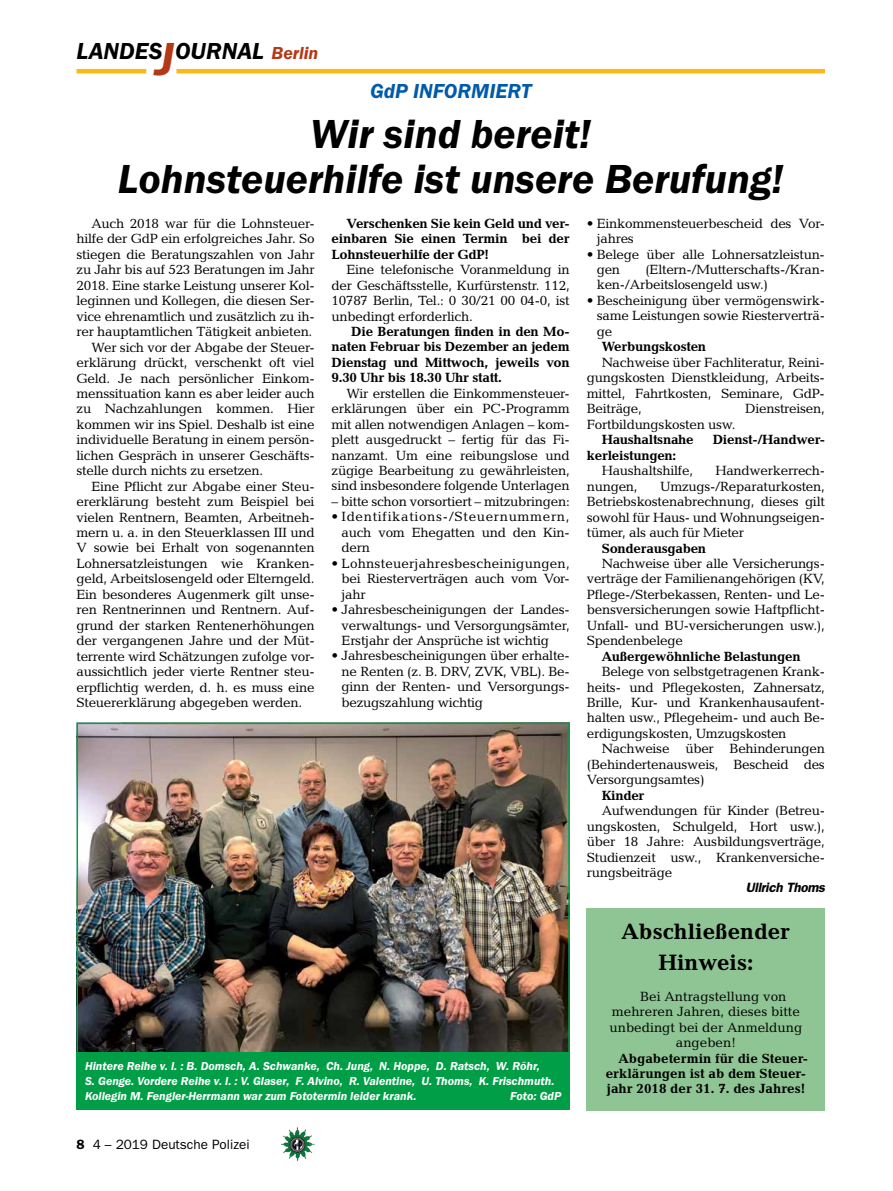
<style>
.page{position:relative;width:893px;height:1191px;background:#fff}
.page>*{position:absolute;margin:0;border:0;box-sizing:border-box;transform-origin:0 0}
.t1{font:italic 600 42px/45px "Franklin Gothic Itc T";color:#000;text-align:center}
.t2{font:italic 600 24px "Franklin Gothic Itc T";color:#000}
.t3{font:700 22.5px/30.9px "Candida";color:#000;text-align:center}
.t4{font:italic 600 21px "Franklin Gothic Itc T";color:#005baa}
.t5{font:13.5px/15.5px "Candida";letter-spacing:-.02em;color:#000;text-align:justify}
.t6{font:700 13.5px/15.5px "Candida";letter-spacing:-.02em;color:#000;text-align:justify}
.t7{font:13.5px "Candida";color:#000}
.t8{font:700 13.5px/15.5px "Candida";color:#000}
.t9{font:13.5px "Franklin Gothic";color:#000}
.t10{font:italic 600 13.5px "Franklin Gothic";letter-spacing:-.02em;color:#000}
.t11{font:italic 600 12px/15px "Franklin Gothic Itc T";color:#fff}
.s1{font-size:48px;color:#b33916}
.s2{font-size:18px;color:#b33916}
.s3{font-weight:600}
</style>
<div class="page">
<hr style="left:77px;top:69px;width:69px;height:4px;background:#fdb913">
<hr style="left:176px;top:69px;width:649px;height:4px;background:#fdb913">
<img style="left:281px;top:1128px;width:16px;height:24px">
<img style="left:80px;top:725px;width:487px;height:327px">
<div style="left:77px;top:722px;width:493px;height:340px;border:2px solid #009f47"></div>
<div style="left:77px;top:1052px;width:493px;height:58px;background:#009f47"></div>
<div style="left:587px;top:908px;width:238px;height:202px;background:#8fc594"></div>
<h2 class="t2" style="left:77px;top:37px;width:243px">LANDES<span class="s1">J</span>OURNAL <span class="s2">Berlin</span></h2>
<h3 class="t4" style="left:370px;top:79px;width:56px">gdp infor</h3>
<h3 class="t4" style="left:471px;top:79px;width:62px">miert</h3>
<h1 class="t1" style="left:118px;top:111px;width:667px">Wir sind bereit!<br>Lohnsteuerhilfe ist unsere Berufung!</h1>
<p class="t5" style="left:91px;top:216px;width:225px">Auch 2018 war für die Lohnsteuer-</p>
<p class="t5" style="left:77px;top:231px;width:240px">hilfe der GdP ein erfolgreiches Jahr. So</p>
<p class="t5" style="left:77px;top:247px;width:240px">stiegen die Beratungszahlen von Jahr</p>
<p class="t5" style="left:77px;top:262px;width:240px">zu Jahr bis auf 523 Beratungen im Jahr</p>
<p class="t5" style="left:77px;top:277px;width:240px">2018. Eine starke Leistung unserer Kol-</p>
<p class="t5" style="left:77px;top:293px;width:240px">leginnen und Kollegen, die diesen Ser-</p>
<p class="t5" style="left:77px;top:308px;width:240px">vice ehrenamtlich und zusätzlich zu ih-</p>
<p class="t5" style="left:77px;top:324px;width:237px">rer hauptamtlichen Tätigkeit anbieten.</p>
<p class="t5" style="left:91px;top:339px;width:225px">Wer sich vor der Abgabe der Steuer-</p>
<p class="t5" style="left:77px;top:355px;width:240px">erklärung drückt, verschenkt oft viel</p>
<p class="t5" style="left:77px;top:370px;width:240px">Geld. Je nach persönlicher Einkom-</p>
<p class="t5" style="left:77px;top:386px;width:240px">menssituation kann es aber leider auch</p>
<p class="t5" style="left:77px;top:401px;width:240px">zu Nachzahlungen kommen. Hier</p>
<p class="t5" style="left:77px;top:416px;width:240px">kommen wir ins Spiel. Deshalb ist eine</p>
<p class="t5" style="left:77px;top:432px;width:240px">individuelle Beratung in einem persön-</p>
<p class="t5" style="left:77px;top:447px;width:240px">lichen Gespräch in unserer Geschäfts-</p>
<p class="t5" style="left:77px;top:463px;width:188px">stelle durch nichts zu ersetzen.</p>
<p class="t5" style="left:91px;top:478px;width:225px">Eine Pflicht zur Abgabe einer Steu-</p>
<p class="t5" style="left:77px;top:494px;width:240px">ererklärung besteht zum Beispiel bei</p>
<p class="t5" style="left:77px;top:509px;width:240px">vielen Rentnern, Beamten, Arbeitneh-</p>
<p class="t5" style="left:77px;top:525px;width:240px">mern u. a. in den Steuerklassen III und</p>
<p class="t5" style="left:77px;top:540px;width:240px">V sowie bei Erhalt von sogenannten</p>
<p class="t5" style="left:77px;top:555px;width:240px">Lohnersatzleistungen wie Kranken-</p>
<p class="t5" style="left:77px;top:571px;width:240px">geld, Arbeitslosengeld oder Elterngeld.</p>
<p class="t5" style="left:77px;top:586px;width:240px">Ein besonderes Augenmerk gilt unse-</p>
<p class="t5" style="left:77px;top:602px;width:240px">ren Rentnerinnen und Rentnern. Auf-</p>
<p class="t5" style="left:77px;top:617px;width:240px">grund der starken Rentenerhöhungen</p>
<p class="t5" style="left:77px;top:633px;width:240px">der vergangenen Jahre und der Müt-</p>
<p class="t5" style="left:77px;top:648px;width:240px">terrente wird Schätzungen zufolge vor-</p>
<p class="t5" style="left:77px;top:664px;width:240px">aussichtlich jeder vierte Rentner steu-</p>
<p class="t5" style="left:77px;top:679px;width:240px">erpflichtig werden, d. h. es muss eine</p>
<p class="t5" style="left:77px;top:694px;width:227px">Steuererklärung abgegeben werden.</p>
<p class="t6" style="left:332px;top:215px;width:240px;text-indent:15px">Verschenken Sie kein Geld und ver&shy;einbaren Sie einen Termin bei der Lohnsteuerhilfe der GdP!</p>
<p class="t5" style="left:332px;top:262px;width:240px;text-indent:15px">Eine telefonische Voranmeldung in der Geschäftsstelle, Kurfürstenstr. 112, 10787 Berlin, Tel.: 0 30/21 00 04-0, ist unbedingt erforderlich.</p>
<p class="t6" style="left:332px;top:323px;width:240px;text-indent:20px">Die Beratungen finden in den Mo&shy;naten Februar bis Dezember an jedem Dienstag und Mittwoch, jeweils von 9.30 Uhr bis 18.30 Uhr statt.</p>
<p class="t5" style="left:332px;top:385px;width:240px;text-indent:15px">Wir erstellen die Einkommensteuer&shy;erklärungen über ein PC-Programm mit allen notwendigen Anlagen – kom&shy;plett ausgedruckt – fertig für das Fi&shy;nanzamt. Um eine reibungslose und zügige Bearbeitung zu gewährleisten, sind insbesondere folgende Unterlagen</p>
<p class="t5" style="left:332px;top:493px;width:240px">– bitte schon vorsortiert – mitzubringen:</p>
<p class="t5" style="left:342px;top:509px;width:230px;text-indent:-10px">• Identifikations-/Steuernummern, auch vom Ehegatten und den Kin&shy;dern</p>
<p class="t5" style="left:342px;top:555px;width:230px;text-indent:-10px">• Lohnsteuerjahresbescheinigungen, bei Riesterverträgen auch vom Vor&shy;jahr</p>
<p class="t5" style="left:342px;top:602px;width:230px;text-indent:-10px">• Jahresbescheinigungen der Landes&shy;verwaltungs- und Versorgungsämter, Erstjahr der Ansprüche ist wichtig</p>
<p class="t5" style="left:342px;top:648px;width:230px;text-indent:-10px">• Jahresbescheinigungen über erhalte&shy;ne Renten (z. B. DRV, ZVK, VBL). Be&shy;ginn der Renten- und Versorgungs&shy;bezugszahlung wichtig</p>
<p class="t11" style="left:85px;top:1058px;width:471px">Hintere Reihe v. l. : B. Domsch, A. Schwanke, Ch. Jung, N. Hoppe, D. Ratsch, W. Röhr,<br>S. Genge. Vordere Reihe v. l. : V. Glaser, F. Alvino, R. Valentine, U. Thoms, K. Frischmuth.<br>Kollegin M. Fengler-Herrmann war zum Fototermin leider krank.</p>
<p class="t11" style="left:510px;top:1088px;width:53px">Foto: GdP</p>
<p class="t9" style="left:77px;top:1136px;width:175px"><span class="s3">8</span> 4 – 2019 Deutsche Polizei</p>
<p class="t5" style="left:597px;top:215px;width:230px;text-indent:-10px">• Einkommensteuerbescheid des Vor&shy;jahres</p>
<p class="t5" style="left:597px;top:246px;width:230px;text-indent:-10px">• Belege über alle Lohnersatzleistun&shy;gen</p>
<p class="t5" style="left:597px;top:262px;width:230px;text-indent:49px">(Eltern-/Mutterschafts-/Kran&shy;ken-/Arbeitslosengeld usw.)</p>
<p class="t5" style="left:597px;top:292px;width:230px;text-indent:-10px">• Bescheinigung über vermögenswirk&shy;same Leistungen sowie Riesterverträ&shy;ge</p>
<p class="t6" style="left:602px;top:339px;width:106px">Werbungskosten</p>
<p class="t5" style="left:587px;top:354px;width:240px;text-indent:15px">Nachweise über Fachliteratur, Reini&shy;gungskosten Dienstkleidung, Arbeits&shy;mittel, Fahrtkosten, Seminare, GdP-Beiträge,</p>
<p class="t5" style="left:745px;top:401px;width:81px">Dienstreisen,</p>
<p class="t5" style="left:587px;top:416px;width:150px">Fortbildungskosten usw.</p>
<p class="t6" style="left:602px;top:432px;width:94px">Haushaltsnahe</p>
<p class="t6" style="left:713px;top:432px;width:114px">Dienst-/Handwer-</p>
<p class="t6" style="left:587px;top:447px;width:91px">kerleistungen:</p>
<p class="t5" style="left:602px;top:463px;width:93px">Haushaltshilfe,</p>
<p class="t5" style="left:715px;top:463px;width:111px">Handwerkerrech-</p>
<p class="t5" style="left:587px;top:478px;width:52px">nungen,</p>
<p class="t5" style="left:587px;top:478px;width:240px;text-indent:73px">Umzugs-/Reparaturkosten, Betriebskostenabrechnung, dieses gilt sowohl für Haus- und Wohnungseigen&shy;tümer, als auch für Mieter</p>
<p class="t6" style="left:602px;top:540px;width:106px">Sonderausgaben</p>
<p class="t5" style="left:587px;top:555px;width:240px;text-indent:15px">Nachweise über alle Versicherungs&shy;verträge der Familienangehörigen (KV, Pflege-/Sterbekassen, Renten- und Le&shy;bensversicherungen sowie Haftpflicht-Unfall- und BU-versicherungen usw.), Spendenbelege</p>
<p class="t6" style="left:602px;top:648px;width:200px">Außergewöhnliche Belastungen</p>
<p class="t5" style="left:587px;top:664px;width:240px;text-indent:15px">Belege von selbstgetragenen Krank&shy;heits- und Pflegekosten, Zahnersatz, Brille, Kur- und Krankenhausaufent&shy;halten usw., Pflegeheim- und auch Be&shy;erdigungskosten, Umzugskosten</p>
<p class="t5" style="left:587px;top:741px;width:240px;text-indent:15px">Nachweise über Behinderungen (Behindertenausweis, Bescheid des Versorgungsamtes)</p>
<p class="t6" style="left:602px;top:787px;width:44px">Kinder</p>
<p class="t5" style="left:587px;top:803px;width:240px;text-indent:15px">Aufwendungen für Kinder (Betreu&shy;ungskosten, Schulgeld, Hort usw.), über 18 Jahre: Ausbildungsverträge, Studienzeit usw., Krankenversiche&shy;rungsbeiträge</p>
<p class="t10" style="left:746px;top:879px;width:81px">Ullrich Thoms</p>
<h3 class="t3" style="left:621px;top:915px;width:170px">Abschließender<br>Hinweis:</h3>
<p class="t7" style="left:640px;top:988px;width:148px">Bei Antragstellung von</p>
<p class="t7" style="left:612px;top:1004px;width:190px">mehreren Jahren, dieses bitte</p>
<p class="t7" style="left:609px;top:1019px;width:194px">unbedingt bei der Anmeldung</p>
<p class="t7" style="left:676px;top:1034px;width:62px">angeben!</p>
<p class="t8" style="left:606px;top:1050px;width:204px;text-indent:13px">Abgabetermin für die Steuer&shy;erklärungen ist ab dem Steuer&shy;jahr 2018 der 31. 7. des Jahres!</p>
</div>
